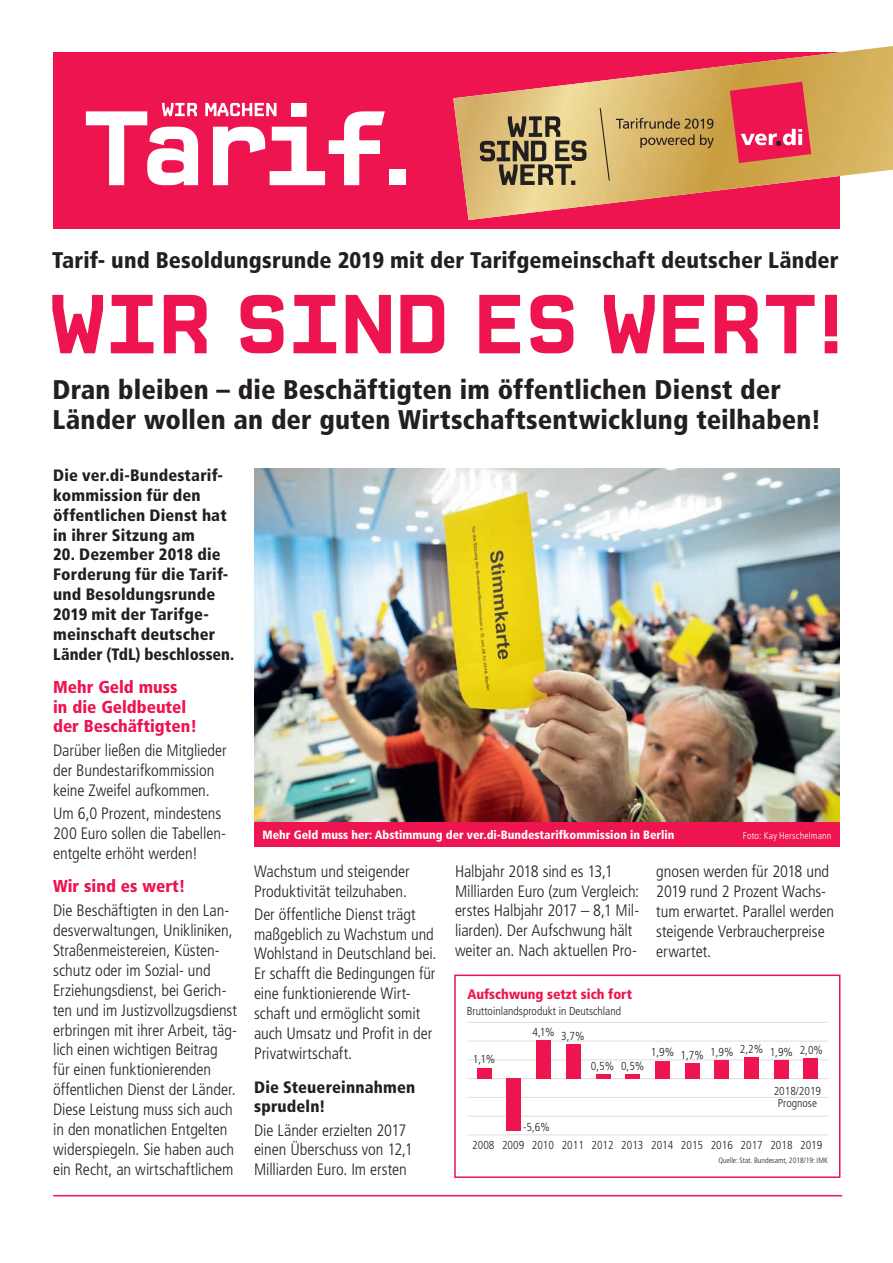
<style>
.page{position:relative;width:893px;height:1263px;background:#fff}
.page>*{position:absolute;margin:0;border:0;box-sizing:border-box;transform-origin:0 0}
.t1{font:700 85.35px "CP Prop v 07";letter-spacing:-.025em;color:#ed1450}
.t2{font:900 condensed 27px/30px "Frutiger LT Pro";letter-spacing:.005em;color:#231f20}
.t3{font:900 condensed 22.65px "Frutiger LT Pro";letter-spacing:.005em;color:#231f20}
.t4{font:900 condensed 17.25px/19.5px "Frutiger LT Pro";color:#ed1450}
.t5{font:300 condensed 16.5px/20px "Frutiger LT Pro";letter-spacing:-.005em;color:#231f20}
.t6{font:900 condensed 16.5px/19.8px "Frutiger LT Pro";letter-spacing:.01em;color:#231f20}
.t7{font:900 condensed 13.95px "Frutiger LT Pro";color:#ed1450}
.t8{font:900 condensed 12px "Frutiger LT Pro";color:#fff}
.t9{font:300 condensed 11.55px/11.6px "Frutiger LT Pro";color:#231f20;text-align:center}
.t10{font:300 condensed 9.75px "Frutiger LT Pro";letter-spacing:.015em;color:#fff}
.t11{font:300 condensed 7.65px "Frutiger LT Pro";color:#231f20}
</style>
<div class="page">
<hr style="left:53px;top:1195px;width:789px;height:1px;background:#ed1450">
<div style="left:53px;top:52px;width:787px;height:176px;background:#ed1450"></div>
<div style="left:389px;top:169px;width:17px;height:16px;background:#fff"></div>
<svg style="left:86px;top:103px;width:112px;height:82px"></svg>
<svg style="left:205px;top:103px;width:180px;height:82px"></svg>
<img style="left:453px;top:46px;width:440px;height:174px">
<svg style="left:730px;top:82px;width:81px;height:81px"></svg>
<svg style="left:798px;top:134px;width:4px;height:11px"></svg>
<svg style="left:600px;top:108px;width:10px;height:72px"></svg>
<svg style="left:480px;top:116px;width:106px;height:69px;background:#a08e63"></svg>
<svg style="left:616px;top:118px;width:98px;height:30px;background:#b49756"></svg>
<div style="left:254px;top:822px;width:586px;height:25px;background:#ed1450"></div>
<img style="left:254px;top:468px;width:586px;height:354px">
<hr style="left:467px;top:1135px;width:361px;height:1px;background:#dcdddf">
<hr style="left:467px;top:1116px;width:361px;height:1px;background:#dcdddf">
<hr style="left:467px;top:1078px;width:361px;height:1px;background:#dcdddf">
<hr style="left:467px;top:1097px;width:361px;height:1px;background:#dcdddf">
<hr style="left:467px;top:1059px;width:361px;height:1px;background:#dcdddf">
<hr style="left:467px;top:1041px;width:361px;height:1px;background:#dcdddf">
<hr style="left:467px;top:1022px;width:361px;height:1px;background:#dcdddf">
<div style="left:477px;top:1068px;width:14px;height:10px;background:#ed1450"></div>
<div style="left:536px;top:1040px;width:15px;height:38px;background:#ed1450"></div>
<div style="left:566px;top:1044px;width:14px;height:34px;background:#ed1450"></div>
<hr style="left:596px;top:1074px;width:14px;height:4px;background:#ed1450">
<hr style="left:626px;top:1074px;width:14px;height:4px;background:#ed1450">
<div style="left:655px;top:1060px;width:14px;height:18px;background:#ed1450"></div>
<div style="left:685px;top:1063px;width:14px;height:15px;background:#ed1450"></div>
<div style="left:715px;top:1060px;width:14px;height:18px;background:#ed1450"></div>
<div style="left:774px;top:1060px;width:14px;height:18px;background:#ed1450"></div>
<div style="left:507px;top:1078px;width:14px;height:53px;background:#ed1450"></div>
<div style="left:744px;top:1057px;width:15px;height:21px;background:#ed1450"></div>
<div style="left:804px;top:1058px;width:14px;height:20px;background:#ed1450"></div>
<div style="left:454px;top:974px;width:386px;height:204px;border:2px solid #ed1450"></div>
<h3 class="t3" style="left:52px;top:246px;width:788px">Tarif- und Besoldungsrunde 2019 mit der Tarifgemeinschaft deutscher Länder</h3>
<h1 class="t1" style="left:50px;top:275px;width:798px">WIR SIND ES WERT!</h1>
<h2 class="t2" style="left:52px;top:375px;width:770px">Dran bleiben – die Beschäftigten im öffentlichen Dienst der<br>Länder wollen an der guten Wirtschaftsentwicklung teilhaben!</h2>
<p class="t6" style="left:53px;top:465px;width:175px">Die ver.di-Bundestarif&shy;kommission für den öffentlichen Dienst hat in ihrer Sitzung am</p>
<p class="t6" style="left:53px;top:545px;width:183px">20. Dezember 2018 die<br>Forderung für die Tarif&shy;und Besoldungsrunde<br>2019 mit der Tarifge&shy;meinschaft deutscher<br>Länder (TdL) beschlossen.</p>
<p class="t4" style="left:53px;top:677px;width:145px">Mehr Geld muss<br>in die Geldbeutel der Beschäftigten!</p>
<p class="t5" style="left:53px;top:741px;width:175px">Darüber ließen die Mitglieder der Bundestarifkommission keine Zweifel aufkommen.</p>
<p class="t5" style="left:53px;top:803px;width:174px">Um 6,0 Prozent, mindestens<br>200 Euro sollen die Tabellen&shy;entgelte erhöht werden!</p>
<p class="t4" style="left:53px;top:876px;width:134px">Wir sind es wert!</p>
<p class="t5" style="left:53px;top:901px;width:185px">Die Beschäftigten in den Lan&shy;desverwaltungen, Unikliniken,<br>Straßenmeistereien, Küsten&shy;schutz oder im Sozial- und<br>Erziehungsdienst, bei Gerich&shy;ten und im Justizvollzugsdienst erbringen mit ihrer Arbeit, täg&shy;lich einen wichtigen Beitrag für einen funktionierenden öffentlichen Dienst der Länder.<br>Diese Leistung muss sich auch in den monatlichen Entgelten widerspiegeln. Sie haben auch ein Recht, an wirtschaftlichem</p>
<p class="t8" style="left:263px;top:827px;width:413px">Mehr Geld muss her: Abstimmung der ver.di-Bundestarifkommission in Berlin</p>
<p class="t10" style="left:743px;top:829px;width:90px">Foto: Kay Herschelmann</p>
<p class="t5" style="left:455px;top:861px;width:186px">Halbjahr 2018 sind es 13,1<br>Milliarden Euro (zum Vergleich: erstes Halbjahr 2017 – 8,1 Mil&shy;liarden). Der Aufschwung hält weiter an. Nach aktuellen Pro-</p>
<p class="t5" style="left:656px;top:862px;width:179px">gnosen werden für 2018 und<br>2019 rund 2 Prozent Wachs&shy;tum erwartet. Parallel werden steigende Verbraucherpreise erwartet.</p>
<p class="t5" style="left:254px;top:861px;width:157px">Wachstum und steigender<br>Produktivität teilzuhaben.</p>
<p class="t5" style="left:254px;top:904px;width:184px">Der öffentliche Dienst trägt maßgeblich zu Wachstum und<br>Wohlstand in Deutschland bei.<br>Er schafft die Bedingungen für eine funktionierende Wirt&shy;schaft und ermöglicht somit auch Umsatz und Profit in der<br>Privatwirtschaft.</p>
<p class="t6" style="left:254px;top:1077px;width:163px">Die Steuereinnahmen sprudeln!</p>
<p class="t5" style="left:254px;top:1120px;width:160px">Die Länder erzielten 2017 einen Überschuss von 12,1<br>Milliarden Euro. Im ersten</p>
<p class="t7" style="left:467px;top:986px;width:166px">Aufschwung setzt sich fort</p>
<p class="t9" style="left:467px;top:1005px;width:156px">Bruttoinlandsprodukt in Deutschland</p>
<p class="t9" style="left:532px;top:1026px;width:24px">4,1%</p>
<p class="t9" style="left:561px;top:1030px;width:25px">3,7%</p>
<p class="t9" style="left:651px;top:1046px;width:174px">1,9% 1,7% 1,9% 2,2% 1,9% 2,0%</p>
<p class="t9" style="left:473px;top:1054px;width:24px">1,1%</p>
<p class="t9" style="left:591px;top:1060px;width:55px">0,5% 0,5%</p>
<p class="t9" style="left:774px;top:1086px;width:49px">2018/2019<br>Prognose</p>
<p class="t9" style="left:523px;top:1122px;width:28px">-5,6%</p>
<p class="t9" style="left:472px;top:1139px;width:352px">2008 2009 2010 2011 2012 2013 2014 2015 2016 2017 2018 2019</p>
<p class="t11" style="left:718px;top:1156px;width:111px">Quelle: Stat. Bundesamt, 2018/19: IMK</p>
</div>
